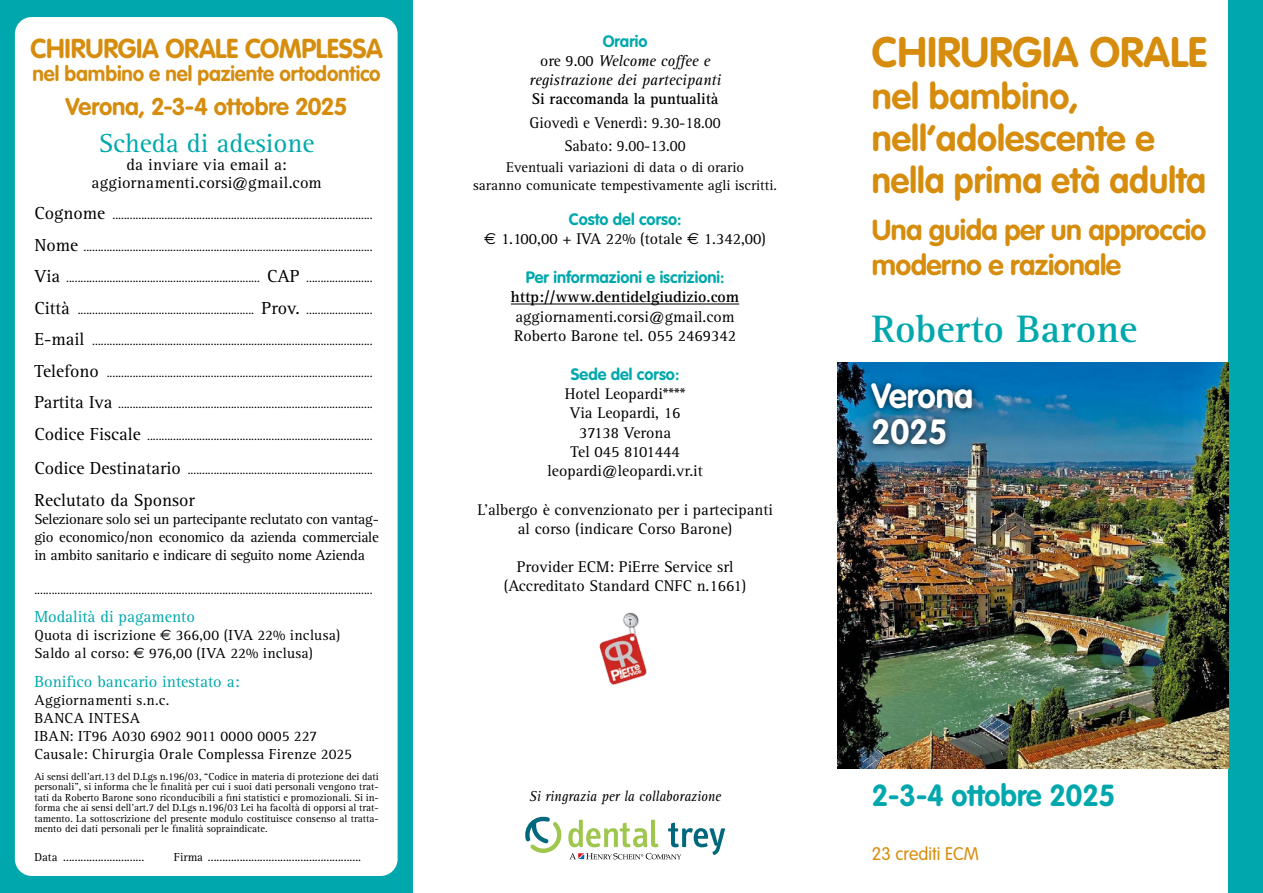
<style>
.page{position:relative;width:1263px;height:893px;background:#fff}
.page>*{position:absolute;margin:0;border:0;box-sizing:border-box;transform-origin:0 0}
.t1{font:700 42px "VAG Rounded Std";color:#d68d0e}
.t2{font:700 39.6px "Rotis Serif Std";color:#00a8ad}
.t3{font:700 36px/42px "VAG Rounded Std";color:#d68d0e}
.t4{font:700 34.5px/36px "VAG Rounded Std";color:#fff;scale:.96 1}
.t5{font:700 30px "VAG Rounded Std";color:#00a8ad;scale:.96 1}
.t6{font:700 28.5px/34.2px "VAG Rounded Std";letter-spacing:-.02em;color:#d68d0e}
.t7{font:700 27px "VAG Rounded Std";letter-spacing:-.01em;color:#d68d0e}
.t8{font:27px "Rotis Serif Std";color:#00a8ad}
.t9{font:700 24px "VAG Rounded Std";letter-spacing:-.01em;color:#d68d0e}
.t10{font:700 21px "VAG Rounded Std";letter-spacing:-.005em;color:#d68d0e}
.t11{font:18px "Rotis Serif Std";color:#000}
.t12{font:300 18px "VAG Rounded Std";color:#d68d0e}
.t13{font:16.5px/18px "Rotis Serif Std";letter-spacing:.015em;color:#000;text-align:center}
.t14{font:16.5px "Rotis Serif Std";color:#00a8ad}
.t15{font:700 16.35px "VAG Rounded Std";color:#00a8ad}
.t16{font:16.05px/19.2px "Rotis Serif Std";color:#000;text-align:center}
.t17{font:italic 16.05px/19.2px "Rotis Serif Std";color:#000;text-align:center}
.t18{font:16.05px/23.2px "Rotis Serif Std";color:#000;text-align:center;scale:.95 1}
.t19{font:700 16.05px "Rotis Serif Std";color:#000}
.t20{font:700 16.05px "Rotis Serif Std";color:#000;scale:.95 1}
.t21{font:15px/18px "Rotis Serif Std";letter-spacing:.005em;color:#000}
.t22{font:italic 15px "Rotis Serif Std";color:#000;scale:.92 1}
.t23{font:14.55px/17.4px "Rotis Serif Std";color:#000;text-align:center}
.t24{font:12px "Rotis Serif Std";color:#000}
.t25{font:10.5px/10.5px "Rotis Serif Std";color:#000;text-align:justify}
.s1{font-size:18px}
.s2{font-family:"Euro Sans Std"}
.s3{font-style:normal}
</style>
<div class="page">
<div style="left:0;top:0;width:412px;height:893px;background:#00a8ad"></div>
<div style="left:15px;top:17px;width:383px;height:859px;background:#fff;border-radius:17px"></div>
<hr style="left:511px;top:304px;width:228px;height:1px;background:#000">
<div style="left:1229px;top:0;width:34px;height:893px;background:#00a8ad"></div>
<svg style="left:525px;top:816px;width:200px;height:43px"></svg>
<img style="left:599px;top:612px;width:48px;height:73px">
<img style="left:838px;top:362px;width:391px;height:407px">
<div style="left:863px;top:376px;width:117px;height:77px;background:#000;opacity:.75"></div>
<h3 class="t7" style="left:31px;top:33px;width:354px">CHIRURGIA ORALE COMPLESSA</h3>
<h3 class="t10" style="left:32px;top:61px;width:350px">nel bambino e nel paziente ortodontico</h3>
<h3 class="t9" style="left:66px;top:92px;width:284px">Verona, 2-3-4 ottobre 2025</h3>
<h3 class="t8" style="left:99px;top:127px;width:217px">Scheda di adesione</h3>
<h3 class="t13" style="left:92px;top:156px;width:231px">da inviare via email a: aggiornamenti.corsi@gmail.com</h3>
<p class="t24" style="left:34px;top:208px;width:340px"><span class="s1">Cognome</span> ..........................................................................................</p>
<p class="t24" style="left:34px;top:240px;width:340px"><span class="s1">Nome</span> ....................................................................................................</p>
<p class="t24" style="left:34px;top:271px;width:340px"><span class="s1">Via</span> ................................................................... <span class="s1">CAP</span> .......................</p>
<p class="t24" style="left:34px;top:303px;width:340px"><span class="s1">Città</span> ............................................................. <span class="s1">Prov.</span> .......................</p>
<p class="t24" style="left:34px;top:334px;width:340px"><span class="s1">E-mail</span> .................................................................................................</p>
<p class="t24" style="left:34px;top:366px;width:340px"><span class="s1">Telefono</span> ............................................................................................</p>
<p class="t24" style="left:34px;top:397px;width:340px"><span class="s1">Partita Iva</span> ........................................................................................</p>
<p class="t24" style="left:34px;top:429px;width:340px"><span class="s1">Codice Fiscale</span> ..............................................................................</p>
<p class="t24" style="left:34px;top:463px;width:340px"><span class="s1">Codice Destinatario</span> ................................................................</p>
<h3 class="t11" style="left:34px;top:489px;width:162px">Reclutato da Sponsor</h3>
<p class="t21" style="left:34px;top:510px;width:346px;text-align:justify">Selezionare solo sei un partecipante reclutato con vantag&shy;gio economico/non economico da azienda commerciale in ambito sanitario e indicare di seguito nome Azienda</p>
<p class="t24" style="left:34px;top:583px;width:340px">.....................................................................................................................</p>
<h3 class="t14" style="left:34px;top:608px;width:162px">Modalità di pagamento</h3>
<p class="t21" style="left:34px;top:627px;width:307px">Quota di iscrizione <span class="s2">€</span> 366,00 (IVA 22% inclusa)<br>Saldo al corso: <span class="s2">€</span> 976,00 (IVA 22% inclusa)</p>
<h3 class="t14" style="left:34px;top:672px;width:207px">Bonifico bancario intestato a:</h3>
<p class="t21" style="left:34px;top:691px;width:319px">Aggiornamenti s.n.c.<br>BANCA INTESA<br>IBAN: IT96 A030 6902 9011 0000 0005 227<br>Causale: Chirurgia Orale Complessa Firenze 2025</p>
<p class="t25" style="left:34px;top:771px;width:346px">Ai sensi dell’art.13 del D.Lgs n.196/03, “Codice in materia di protezione dei dati personali”, si informa che le finalità per cui i suoi dati personali vengono trat&shy;tati da Roberto Barone sono riconducibili a fini statistici e promozionali. Si in&shy;forma che ai sensi dell’art.7 del D.Lgs n.196/03 Lei ha facoltà di opporsi al trat&shy;tamento. La sottoscrizione del presente modulo costituisce consenso al tratta&shy;mento dei dati personali per le finalità sopraindicate.</p>
<p class="t24" style="left:34px;top:850px;width:111px">Data ............................</p>
<p class="t24" style="left:174px;top:850px;width:189px">Firma .....................................................</p>
<h3 class="t15" style="left:603px;top:31px;width:46px">Orario</h3>
<h3 class="t17" style="left:529px;top:51px;width:193px"><span class="s3">ore 9.00</span> Welcome coffee e registrazione dei partecipanti</h3>
<h3 class="t20" style="left:532px;top:89px;width:198px">Si raccomanda la puntualità</h3>
<h3 class="t18" style="left:529px;top:111px;width:203px">Giovedì e Venerdì: 9.30-18.00<br>Sabato: 9.00-13.00</h3>
<p class="t23" style="left:473px;top:159px;width:305px">Eventuali variazioni di data o di orario<br>saranno comunicate tempestivamente agli iscritti.</p>
<h3 class="t15" style="left:569px;top:209px;width:114px">Costo del corso:</h3>
<h3 class="t16" style="left:484px;top:230px;width:283px"><span class="s2">€</span> 1.100,00 + IVA 22% (totale <span class="s2">€</span> 1.342,00)</h3>
<h3 class="t15" style="left:526px;top:268px;width:200px">Per informazioni e iscrizioni:</h3>
<h3 class="t19" style="left:511px;top:288px;width:230px">http://www.dentidelgiudizio.com</h3>
<h3 class="t16" style="left:514px;top:307px;width:224px;text-align:left">aggiornamenti.corsi@gmail.com<br>Roberto Barone tel. 055 2469342</h3>
<h3 class="t15" style="left:571px;top:365px;width:110px">Sede del corso:</h3>
<h3 class="t16" style="left:547px;top:385px;width:157px">Hotel Leopardi****<br>Via Leopardi, 16<br>37138 Verona<br>Tel 045 8101444 leopardi@leopardi.vr.it</h3>
<h3 class="t16" style="left:477px;top:500px;width:297px">L’albergo è convenzionato per i partecipanti al corso (indicare Corso Barone)</h3>
<h3 class="t16" style="left:504px;top:558px;width:244px">Provider ECM: PiErre Service srl (Accreditato Standard CNFC n.1661)</h3>
<p class="t22" style="left:529px;top:788px;width:210px">Si ringrazia per la collaborazione</p>
<h1 class="t1" style="left:872px;top:28px;width:337px">CHIRURGIA ORALE</h1>
<h3 class="t3" style="left:872px;top:77px;width:336px">nel bambino, nell’adolescente e nella prima età adulta</h3>
<h3 class="t6" style="left:872px;top:214px;width:336px">Una guida per un approccio moderno e razionale</h3>
<h2 class="t2" style="left:872px;top:305px;width:267px">Roberto Barone</h2>
<h3 class="t4" style="left:871px;top:379px;width:108px">Verona<br>2025</h3>
<h3 class="t5" style="left:872px;top:778px;width:255px">2-3-4 ottobre 2025</h3>
<h3 class="t12" style="left:872px;top:843px;width:109px">23 crediti ECM</h3>
</div>
